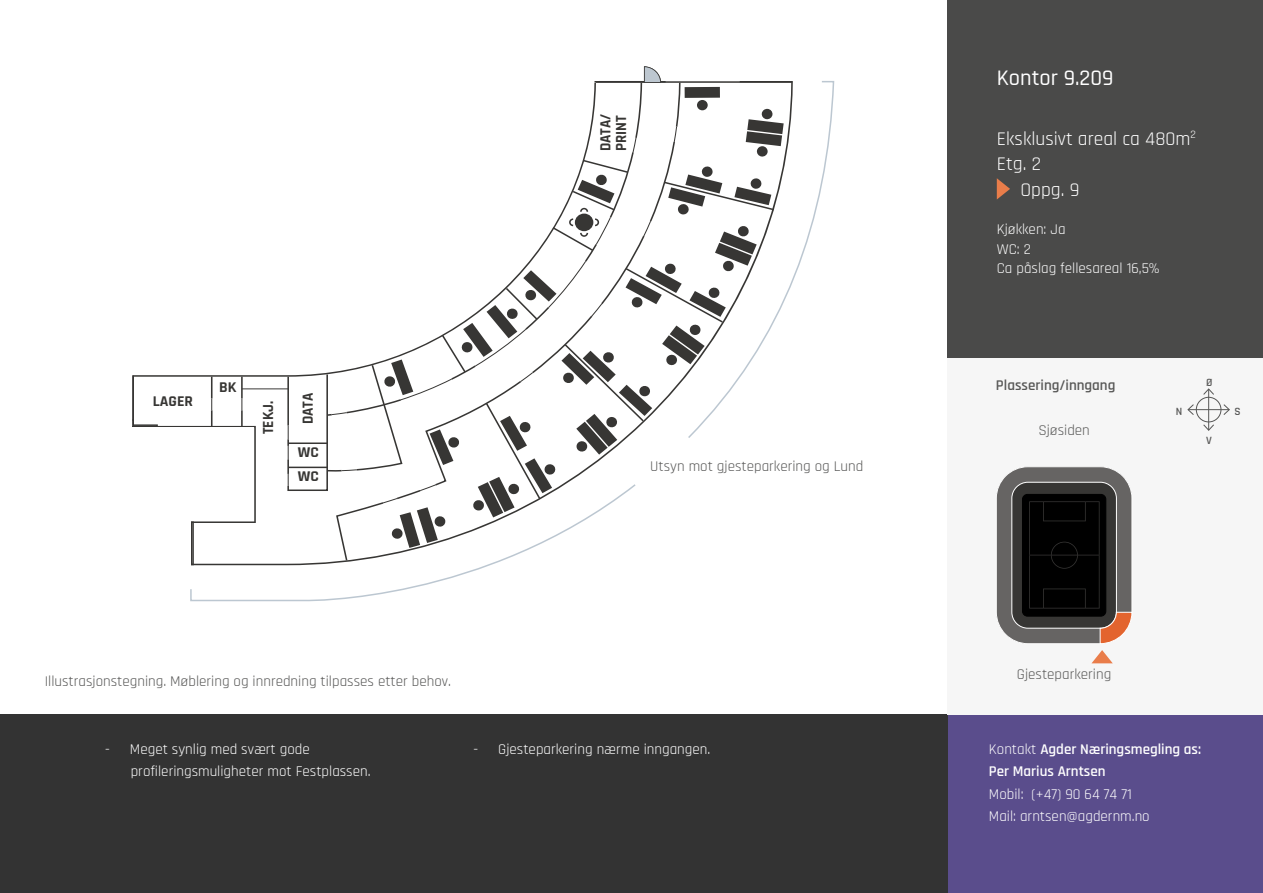
<style>
.page{position:relative;width:1263px;height:893px;background:#fff}
.page>*{position:absolute;margin:0;border:0;box-sizing:border-box;transform-origin:0 0}
.t1{font:500 22.5px "Rajdhani";color:#fff}
.t2{font:19.5px "Rajdhani";color:#fff}
.t3{font:700 15.6px/15.6px "Rajdhani";color:#373634;scale:.96 1}
.t4{font:15px/19.5px "Rajdhani";color:#fff}
.t5{font:15px "Rajdhani";color:#575756}
.t6{font:600 15px/22.5px "Rajdhani";color:#fff}
.t7{font:600 15px "Rajdhani";color:#575756}
.t8{font:700 15px "Rajdhani";color:#373634;scale:1.04 1}
.t9{font:600 11.25px "Rajdhani";color:#575756}
.s1{font-weight:400}
</style>
<div class="page">
<div style="left:948px;top:714px;width:315px;height:179px;background:#5a4d8c"></div>
<div style="left:0;top:714px;width:948px;height:179px;background:#333"></div>
<div style="left:948px;top:357px;width:315px;height:357px;background:#f6f6f6"></div>
<div style="left:947px;top:0;width:316px;height:357px;background:#4a4a49"></div>
<svg style="left:997px;top:178px;width:13px;height:22px"></svg>
<svg style="left:996px;top:466px;width:136px;height:178px;background:#413d3b"></svg>
<svg style="left:1092px;top:650px;width:21px;height:13px"></svg>
<hr style="left:242px;top:388px;width:46px;height:1px;background:#373634">
<hr style="left:241px;top:377px;width:2px;height:21px;background:#373634">
<svg style="left:241px;top:398px;width:2px;height:29px"></svg>
<svg style="left:211px;top:377px;width:1px;height:50px"></svg>
<svg style="left:287px;top:66px;width:399px;height:417px"></svg>
<svg style="left:190px;top:483px;width:446px;height:119px"></svg>
<svg style="left:686px;top:81px;width:149px;height:357px"></svg>
<div style="left:1196px;top:397px;width:25px;height:25px;border:1px solid #575756;border-radius:50%"></div>
<hr style="left:1188px;top:409px;width:41px;height:1px;background:#575756">
<svg style="left:1187px;top:404px;width:8px;height:11px"></svg>
<svg style="left:1222px;top:404px;width:8px;height:11px"></svg>
<hr style="left:1208px;top:389px;width:1px;height:41px;background:#575756">
<svg style="left:1203px;top:423px;width:11px;height:8px"></svg>
<svg style="left:1203px;top:388px;width:11px;height:8px"></svg>
<div style="left:593px;top:42px;width:6px;height:39px;background:#fff"></div>
<div style="left:663px;top:42px;width:6px;height:39px;background:#fff"></div>
<div style="left:128px;top:427px;width:126px;height:94px;background:#fff"></div>
<div style="left:125px;top:510px;width:66px;height:64px;background:#fff"></div>
<p class="t8" style="left:153px;top:392px;width:40px">LAGER</p>
<p class="t8" style="left:219px;top:378px;width:18px">BK</p>
<p class="t3" style="left:261px;top:434px;width:36px;rotate:-90deg">TEKJ.</p>
<p class="t3" style="left:300px;top:424px;width:35px;rotate:-90deg">DATA</p>
<p class="t8" style="left:298px;top:443px;width:22px">WC</p>
<p class="t8" style="left:298px;top:467px;width:22px">WC</p>
<p class="t5" style="left:45px;top:672px;width:408px">Illustrasjonstegning. Møblering og innredning tilpasses etter behov.</p>
<p class="t3" style="left:598px;top:151px;width:41px;rotate:-90deg">DATA/<br>PRINT</p>
<p class="t5" style="left:650px;top:457px;width:215px">Utsyn mot gjesteparkering og Lund</p>
<p class="t4" style="left:131px;top:738px;width:241px;line-height:22.5px;text-indent:-26px">- Meget synlig med svært gode profileringsmuligheter mot Festplassen.</p>
<p class="t4" style="left:474px;top:740px;width:238px">- Gjesteparkering nærme inngangen.</p>
<h1 class="t1" style="left:997px;top:65px;width:118px">Kontor 9.209</h1>
<h2 class="t2" style="left:997px;top:127px;width:201px">Eksklusivt areal ca 480m<sup>2</sup></h2>
<h2 class="t2" style="left:997px;top:153px;width:46px">Etg. 2</h2>
<h2 class="t2" style="left:1020px;top:178px;width:60px">Oppg. 9</h2>
<p class="t4" style="left:997px;top:220px;width:164px">Kjøkken: Ja<br>WC: 2<br>Ca påslag fellesareal 16,5%</p>
<p class="t7" style="left:996px;top:376px;width:121px">Plassering/inngang</p>
<p class="t9" style="left:1206px;top:376px;width:8px">Ø</p>
<p class="t5" style="left:1038px;top:422px;width:53px">Sjøsiden</p>
<p class="t9" style="left:1176px;top:405px;width:8px">N</p>
<p class="t9" style="left:1234px;top:405px;width:8px">S</p>
<p class="t9" style="left:1206px;top:434px;width:7px">V</p>
<p class="t5" style="left:1017px;top:665px;width:96px">Gjesteparkering</p>
<p class="t6" style="left:989px;top:738px;width:214px"><span class="s1">Kontakt</span> Agder Næringsmegling as:<br>Per Marius Arntsen</p>
<p class="t4" style="left:989px;top:783px;width:162px;line-height:22.5px">Mobil: (+47) 90 64 74 71<br>Mail: arntsen@agdernm.no</p>
</div>
